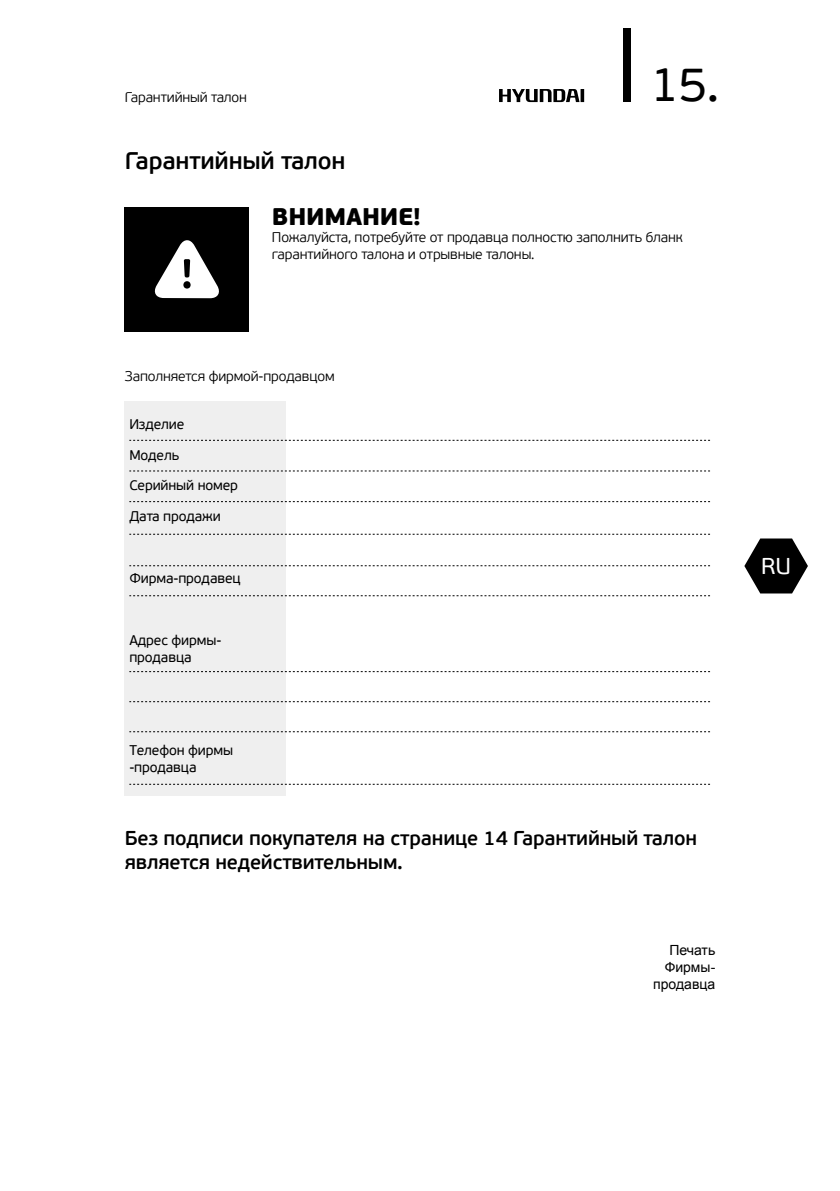
<style>
.page{position:relative;width:840px;height:1191px;background:#fff}
.page>*{position:absolute;margin:0;border:0;box-sizing:border-box;transform-origin:0 0}
.t1{font:48px "PF Beau Sans Pro";color:#000}
.t2{font:600 24px "PF Beau Sans Pro";letter-spacing:-.01em;color:#000}
.t3{font:900 24px "PF Beau Sans Pro";letter-spacing:-.01em;color:#000}
.t4{font:22.8px "PF Beau Sans Pro";color:#fff}
.t5{font:600 20px/24px "PF Beau Sans Pro";letter-spacing:-.01em;color:#000}
.t6{font:300 14px/16.8px "PF Beau Sans Pro";letter-spacing:-.01em;color:#000}
.t7{font:14px/16.8px "PF Beau Sans Pro";letter-spacing:-.01em;color:#000}
.t8{font:14px/16.8px "Arial";color:#000;text-align:right}
</style>
<div class="page">
<div style="left:623px;top:28px;width:7px;height:73px;background:#000"></div>
<svg style="left:744px;top:538px;width:63px;height:55px"></svg>
<svg style="left:499px;top:89px;width:85px;height:13px"></svg>
<div style="left:125px;top:207px;width:124px;height:124px;background:#000"></div>
<svg style="left:154px;top:240px;width:65px;height:58px"></svg>
<div style="left:125px;top:401px;width:161px;height:394px;background:#efefef"></div>
<svg style="left:129px;top:440px;width:580px;height:1px"></svg>
<svg style="left:129px;top:470px;width:580px;height:1px"></svg>
<svg style="left:129px;top:501px;width:580px;height:1px"></svg>
<svg style="left:129px;top:534px;width:580px;height:1px"></svg>
<svg style="left:129px;top:565px;width:580px;height:1px"></svg>
<svg style="left:129px;top:731px;width:580px;height:1px"></svg>
<svg style="left:129px;top:784px;width:580px;height:1px"></svg>
<svg style="left:129px;top:595px;width:580px;height:1px"></svg>
<svg style="left:129px;top:671px;width:580px;height:1px"></svg>
<svg style="left:129px;top:701px;width:580px;height:1px"></svg>
<p class="t6" style="left:125px;top:89px;width:124px">Гарантийный талон</p>
<h1 class="t1" style="left:650px;top:57px;width:70px">15.</h1>
<h2 class="t2" style="left:125px;top:146px;width:222px">Гарантийный талон</h2>
<h2 class="t3" style="left:272px;top:201px;width:150px">ВНИМАНИЕ!</h2>
<p class="t6" style="left:272px;top:229px;width:412px">Пожалуйста, потребуйте от продавца полностю заполнить бланк гарантийного талона и отрывные талоны.</p>
<p class="t6" style="left:125px;top:367px;width:211px">Заполняется фирмой-продавцом</p>
<p class="t7" style="left:129px;top:415px;width:56px">Изделие</p>
<p class="t7" style="left:129px;top:446px;width:51px">Модель</p>
<p class="t7" style="left:129px;top:477px;width:110px">Серийный номер</p>
<p class="t7" style="left:129px;top:508px;width:93px">Дата продажи</p>
<p class="t7" style="left:129px;top:570px;width:113px">Фирма-продавец</p>
<p class="t7" style="left:129px;top:632px;width:94px">Адрес фирмы&shy;продавца</p>
<p class="t7" style="left:129px;top:742px;width:105px">Телефон фирмы -продавца</p>
<h3 class="t5" style="left:125px;top:826px;width:573px">Без подписи покупателя на странице 14 Гарантийный талон является недействительным.</h3>
<p class="t8" style="left:653px;top:942px;width:64px">Печать<br>Фирмы&shy;продавца</p>
<h3 class="t4" style="left:760px;top:553px;width:31px">RU</h3>
</div>
